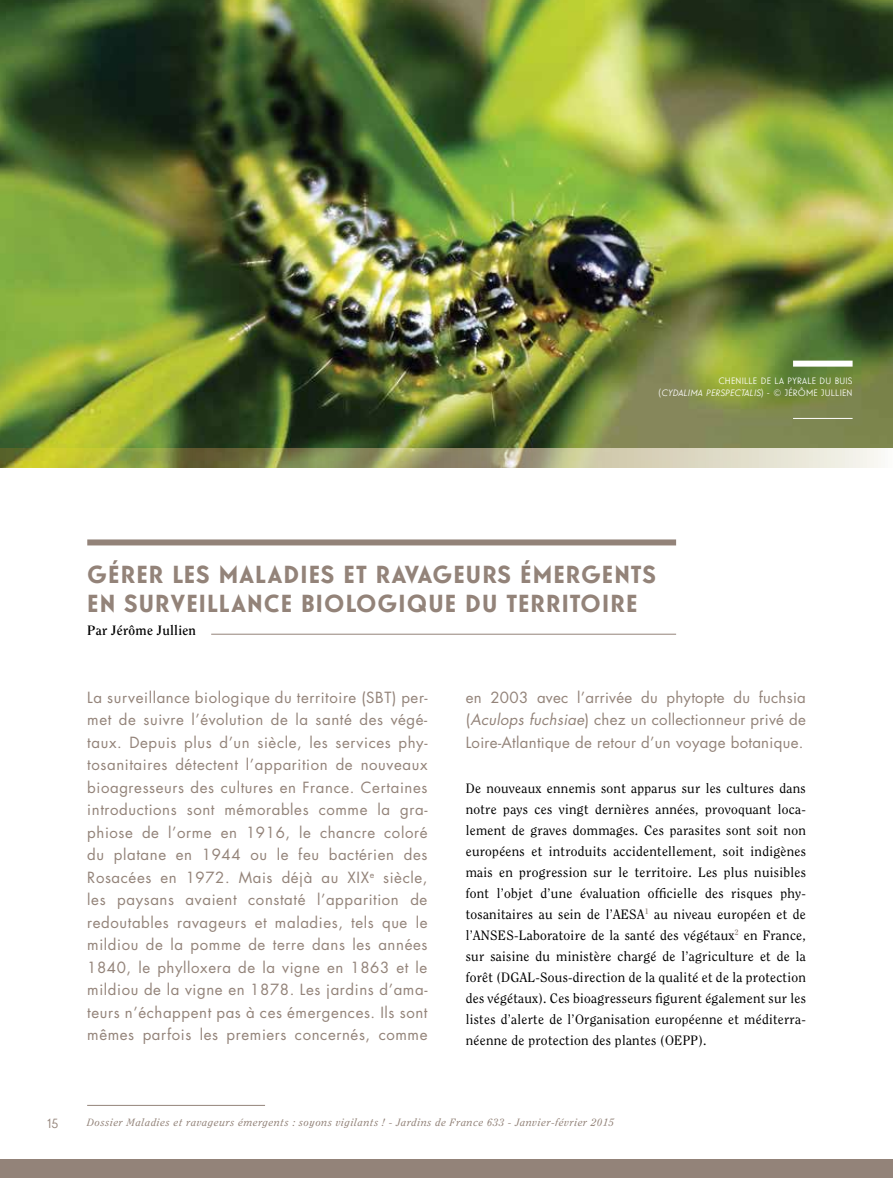
<style>
.page{position:relative;width:893px;height:1178px;background:#fff}
.page>*{position:absolute;margin:0;border:0;box-sizing:border-box;transform-origin:0 0}
.t1{font:700 24px/28.8px "Guildford Pro";letter-spacing:.05em;color:#938379}
.t2{font:15px/22.5px "Futura";letter-spacing:.03em;color:#938379;text-align:justify}
.t3{font:13.5px/21px "Clearface";letter-spacing:.02em;color:#000;text-align:justify}
.t4{font:700 13.5px "Clearface";letter-spacing:.02em;color:#000}
.t5{font:13.5px "Guildford Pro";color:#938379}
.t6{font:italic 10.5px "Clearface";letter-spacing:.06em;color:#938379}
.t7{font:9px/12px "Guildford Pro";letter-spacing:.02em;color:#fff;text-align:right}
.s1{font-style:italic}
</style>
<div class="page">
<hr style="left:87px;top:1105px;width:178px;height:1px;background:#938379">
<div style="left:0;top:1160px;width:892px;height:18px;background:#938379"></div>
<img style="left:0;top:0;width:892px;height:449px">
<div style="left:793px;top:361px;width:60px;height:6px;background:#fff"></div>
<hr style="left:793px;top:418px;width:60px;height:1px;background:#fff">
<div style="left:87px;top:539px;width:589px;height:6px;background:#938379"></div>
<hr style="left:211px;top:634px;width:465px;height:1px;background:#938379">
<svg style="left:0;top:449px;width:881px;height:19px;background:#afb07c"></svg>
<p class="t7" style="left:658px;top:374px;width:196px">CHENILLE DE LA PYRALE DU BUIS<br>(<span class="s1">CYDALIMA PERSPECTALIS</span>) - © JÉRÔME JULLIEN</p>
<h1 class="t1" style="left:87px;top:560px;width:570px">GÉRER LES MALADIES ET RAVAGEURS ÉMERGENTS<br>EN SURVEILLANCE BIOLOGIQUE DU TERRITOIRE</h1>
<p class="t4" style="left:87px;top:622px;width:110px">Par Jérôme Jullien</p>
<p class="t2" style="left:87px;top:686px;width:342px">La surveillance biologique du territoire (SBT) per&shy;met de suivre l’évolution de la santé des végé&shy;taux. Depuis plus d’un siècle, les services phy&shy;tosanitaires détectent l’apparition de nouveaux bioagresseurs des cultures en France. Certaines introductions sont mémorables comme la gra&shy;phiose de l’orme en 1916, le chancre coloré du platane en 1944 ou le feu bactérien des Rosacées en 1972. Mais déjà au XIX<sup>e</sup> siècle, les paysans avaient constaté l’apparition de redoutables ravageurs et maladies, tels que le mildiou de la pomme de terre dans les années 1840, le phylloxera de la vigne en 1863 et le mildiou de la vigne en 1878. Les jardins d’ama&shy;teurs n’échappent pas à ces émergences. Ils sont mêmes parfois les premiers concernés, comme</p>
<p class="t2" style="left:466px;top:686px;width:342px">en 2003 avec l’arrivée du phytopte du fuchsia (<span class="s1">Aculops fuchsiae</span>) chez un collectionneur privé de Loire-Atlantique de retour d’un voyage botanique.</p>
<p class="t3" style="left:466px;top:777px;width:342px">De nouveaux ennemis sont apparus sur les cultures dans notre pays ces vingt dernières années, provoquant loca&shy;lement de graves dommages. Ces parasites sont soit non européens et introduits accidentellement, soit indigènes mais en progression sur le territoire. Les plus nuisibles font l’objet d’une évaluation officielle des risques phy&shy;tosanitaires au sein de l’AESA<sup>1</sup> au niveau européen et de l’ANSES-Laboratoire de la santé des végétaux<sup>2</sup> en France, sur saisine du ministère chargé de l’agriculture et de la forêt (DGAL-Sous-direction de la qualité et de la protection des végétaux). Ces bioagresseurs figurent également sur les listes d’alerte de l’Organisation européenne et méditerra&shy;néenne de protection des plantes (OEPP).</p>
<p class="t5" style="left:48px;top:1114px;width:12px">15</p>
<p class="t6" style="left:87px;top:1116px;width:528px">Dossier Maladies et ravageurs émergents : soyons vigilants ! - Jardins de France 633 - Janvier-février 2015</p>
</div>
